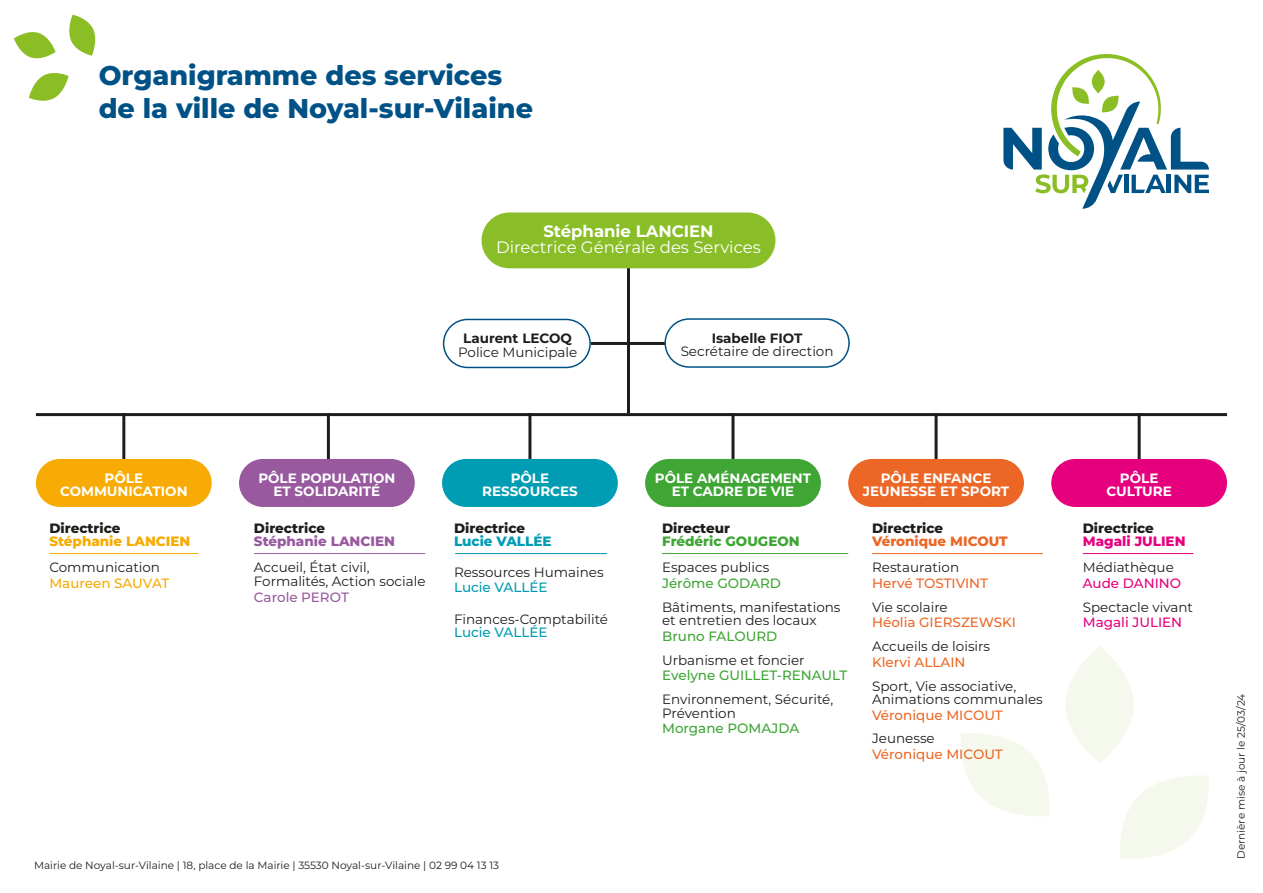
<style>
.page{position:relative;width:1263px;height:893px;background:#fff}
.page>*{position:absolute;margin:0;border:0;box-sizing:border-box;transform-origin:0 0}
.t1{font:800 27px/32.4px "Montserrat";color:#005286}
.t2{font:16.5px "Montserrat";color:#fff}
.t3{font:700 16.5px "Montserrat";color:#fff}
.t4{font:13.5px/13.5px "Montserrat";color:#1d1d1b}
.t5{font:700 13.5px/13.5px "Montserrat";color:#fff;text-align:center}
.t6{font:500 13.5px "Montserrat";color:#ec6726}
.t7{font:500 13.5px "Montserrat";color:#3fa535}
.t8{font:800 13.5px/13.5px "Montserrat";color:#f7ab00}
.t9{font:800 13.5px/13.5px "Montserrat";color:#98599f}
.t10{font:800 13.5px/13.5px "Montserrat";color:#ec6726}
.t11{font:700 13.5px "Montserrat";color:#1d1d1b}
.t12{font:800 13.5px/13.5px "Montserrat";color:#3fa535}
.t13{font:800 13.5px/13.5px "Montserrat";color:#e6007e}
.t14{font:500 13.5px "Montserrat";color:#e6007e}
.t15{font:800 13.5px/13.5px "Montserrat";color:#009cb3}
.t16{font:500 13.5px "Montserrat";color:#f7ab00}
.t17{font:500 13.5px "Montserrat";color:#98599f}
.t18{font:500 13.5px "Montserrat";color:#009cb3}
.t19{font:10.5px "Montserrat";color:#1d1d1b}
.s1{color:#1d1d1b}
.s2{font-weight:500;color:#009cb3}
</style>
<div class="page">
<hr style="left:627px;top:248px;width:3px;height:165px;background:#1d1d1b">
<div style="left:481px;top:212px;width:294px;height:56px;background:#8abe28;border-radius:28px"></div>
<hr style="left:528px;top:413px;width:3px;height:57px;background:#1d1d1b">
<hr style="left:731px;top:413px;width:3px;height:57px;background:#1d1d1b">
<hr style="left:934px;top:413px;width:3px;height:57px;background:#1d1d1b">
<hr style="left:1138px;top:413px;width:3px;height:57px;background:#1d1d1b">
<hr style="left:327px;top:413px;width:3px;height:57px;background:#1d1d1b">
<hr style="left:122px;top:413px;width:3px;height:57px;background:#1d1d1b">
<div style="left:36px;top:459px;width:176px;height:48px;background:#f7ab04;border-radius:24px"></div>
<div style="left:239px;top:459px;width:176px;height:48px;background:#98599f;border-radius:24px"></div>
<div style="left:442px;top:459px;width:176px;height:48px;background:#009cb3;border-radius:24px"></div>
<div style="left:645px;top:459px;width:176px;height:48px;background:#3fa535;border-radius:24px"></div>
<div style="left:848px;top:459px;width:176px;height:48px;background:#ec6726;border-radius:24px"></div>
<div style="left:1051px;top:459px;width:176px;height:48px;background:#e6007e;border-radius:24px"></div>
<svg style="left:1120px;top:776px;width:89px;height:83px"></svg>
<svg style="left:1065px;top:646px;width:69px;height:117px;fill:#f5f9ed"></svg>
<svg style="left:961px;top:733px;width:89px;height:83px"></svg>
<hr style="left:591px;top:342px;width:74px;height:3px;background:#1d1d1b">
<hr style="left:36px;top:413px;width:1191px;height:3px;background:#1d1d1b">
<svg style="left:1003px;top:54px;width:206px;height:155px"></svg>
<svg style="left:69px;top:15px;width:27px;height:41px"></svg>
<svg style="left:14px;top:32px;width:42px;height:27px"></svg>
<svg style="left:29px;top:73px;width:40px;height:28px"></svg>
<div style="left:443px;top:319px;width:148px;height:49px;border:2px solid #005286;border-radius:24px"></div>
<div style="left:664px;top:318px;width:186px;height:50px;border:2px solid #005286;border-radius:24px"></div>
<hr style="left:49px;top:553px;width:149px;height:1px;background:#f7ab00">
<hr style="left:254px;top:553px;width:171px;height:1px;background:#98599f">
<hr style="left:455px;top:553px;width:152px;height:1px;background:#009cb3">
<hr style="left:662px;top:553px;width:186px;height:1px;background:#3fa535">
<hr style="left:872px;top:553px;width:171px;height:1px;background:#ec6726">
<hr style="left:1083px;top:553px;width:110px;height:1px;background:#e6007e">
<p class="t1" style="left:99px;top:58px;width:436px">Organigramme des services de la ville de Noyal-sur-Vilaine</p>
<p class="t3" style="left:543px;top:219px;width:172px">Stéphanie LANCIEN</p>
<p class="t2" style="left:496px;top:236px;width:266px">Directrice Générale des Services</p>
<p class="t11" style="left:463px;top:329px;width:110px">Laurent LECOQ</p>
<p class="t4" style="left:458px;top:345px;width:121px">Police Municipale</p>
<p class="t11" style="left:712px;top:328px;width:92px">Isabelle FIOT</p>
<p class="t4" style="left:681px;top:344px;width:154px">Secrétaire de direction</p>
<p class="t5" style="left:60px;top:470px;width:129px">PÔLE<br>COMMUNICATION</p>
<p class="t8" style="left:49px;top:520px;width:143px"><span class="s1">Directrice<br></span>Stéphanie LANCIEN</p>
<p class="t4" style="left:49px;top:560px;width:112px">Communication</p>
<p class="t16" style="left:49px;top:574px;width:122px">Maureen SAUVAT</p>
<p class="t5" style="left:258px;top:470px;width:139px">PÔLE POPULATION<br>ET SOLIDARITÉ</p>
<p class="t9" style="left:254px;top:520px;width:143px"><span class="s1">Directrice<br></span>Stéphanie LANCIEN</p>
<p class="t4" style="left:254px;top:560px;width:173px">Accueil, État civil,<br>Formalités, Action sociale</p>
<p class="t17" style="left:254px;top:587px;width:96px">Carole PEROT</p>
<p class="t5" style="left:482px;top:470px;width:97px">PÔLE<br>RESSOURCES</p>
<p class="t15" style="left:454px;top:520px;width:99px"><span class="s1">Directrice<br></span>Lucie VALLÉE</p>
<p class="t4" style="left:454px;top:565px;width:151px">Ressources Humaines</p>
<p class="t18" style="left:454px;top:578px;width:95px">Lucie VALLÉE</p>
<p class="t4" style="left:454px;top:611px;width:156px">Finances-Comptabilité<br><span class="s2">Lucie VALLÉE</span></p>
<p class="t5" style="left:655px;top:470px;width:158px">PÔLE AMÉNAGEMENT<br>ET CADRE DE VIE</p>
<p class="t12" style="left:662px;top:520px;width:139px"><span class="s1">Directeur<br></span>Frédéric GOUGEON</p>
<p class="t4" style="left:662px;top:560px;width:109px">Espaces publics</p>
<p class="t7" style="left:662px;top:574px;width:120px">Jérôme GODARD</p>
<p class="t4" style="left:662px;top:600px;width:180px">Bâtiments, manifestations et entretien des locaux</p>
<p class="t7" style="left:662px;top:627px;width:117px">Bruno FALOURD</p>
<p class="t4" style="left:662px;top:653px;width:144px">Urbanisme et foncier</p>
<p class="t7" style="left:662px;top:666px;width:187px">Evelyne GUILLET-RENAULT</p>
<p class="t4" style="left:662px;top:692px;width:173px">Environnement, Sécurité,<br>Prévention</p>
<p class="t7" style="left:662px;top:719px;width:139px">Morgane POMAJDA</p>
<p class="t5" style="left:863px;top:470px;width:148px">PÔLE ENFANCE<br>JEUNESSE ET SPORT</p>
<p class="t10" style="left:872px;top:520px;width:137px"><span class="s1">Directrice<br></span>Véronique MICOUT</p>
<p class="t4" style="left:872px;top:560px;width:89px">Restauration</p>
<p class="t6" style="left:872px;top:574px;width:118px">Hervé TOSTIVINT</p>
<p class="t4" style="left:872px;top:600px;width:77px">Vie scolaire</p>
<p class="t6" style="left:872px;top:613px;width:145px">Héolia GIERSZEWSKI</p>
<p class="t4" style="left:872px;top:639px;width:120px">Accueils de loisirs</p>
<p class="t6" style="left:872px;top:653px;width:95px">Klervi ALLAIN</p>
<p class="t4" style="left:872px;top:678px;width:172px">Sport, Vie associative,<br>Animations communales</p>
<p class="t6" style="left:872px;top:705px;width:132px">Véronique MICOUT</p>
<p class="t4" style="left:872px;top:731px;width:64px">Jeunesse</p>
<p class="t6" style="left:872px;top:745px;width:132px">Véronique MICOUT</p>
<p class="t5" style="left:1106px;top:470px;width:67px">PÔLE<br>CULTURE</p>
<p class="t13" style="left:1083px;top:520px;width:104px"><span class="s1">Directrice<br></span>Magali JULIEN</p>
<p class="t4" style="left:1083px;top:560px;width:92px">Médiathèque</p>
<p class="t14" style="left:1083px;top:574px;width:100px">Aude DANINO</p>
<p class="t4" style="left:1083px;top:600px;width:112px">Spectacle vivant</p>
<p class="t14" style="left:1083px;top:613px;width:101px">Magali JULIEN</p>
<p class="t19" style="left:1234px;top:859px;width:167px;rotate:-90deg">Dernière mise à jour le 25/03/24</p>
<p class="t19" style="left:34px;top:858px;width:467px">Mairie de Noyal-sur-Vilaine | 18, place de la Mairie | 35530 Noyal-sur-Vilaine | 02 99 04 13 13</p>
</div>
